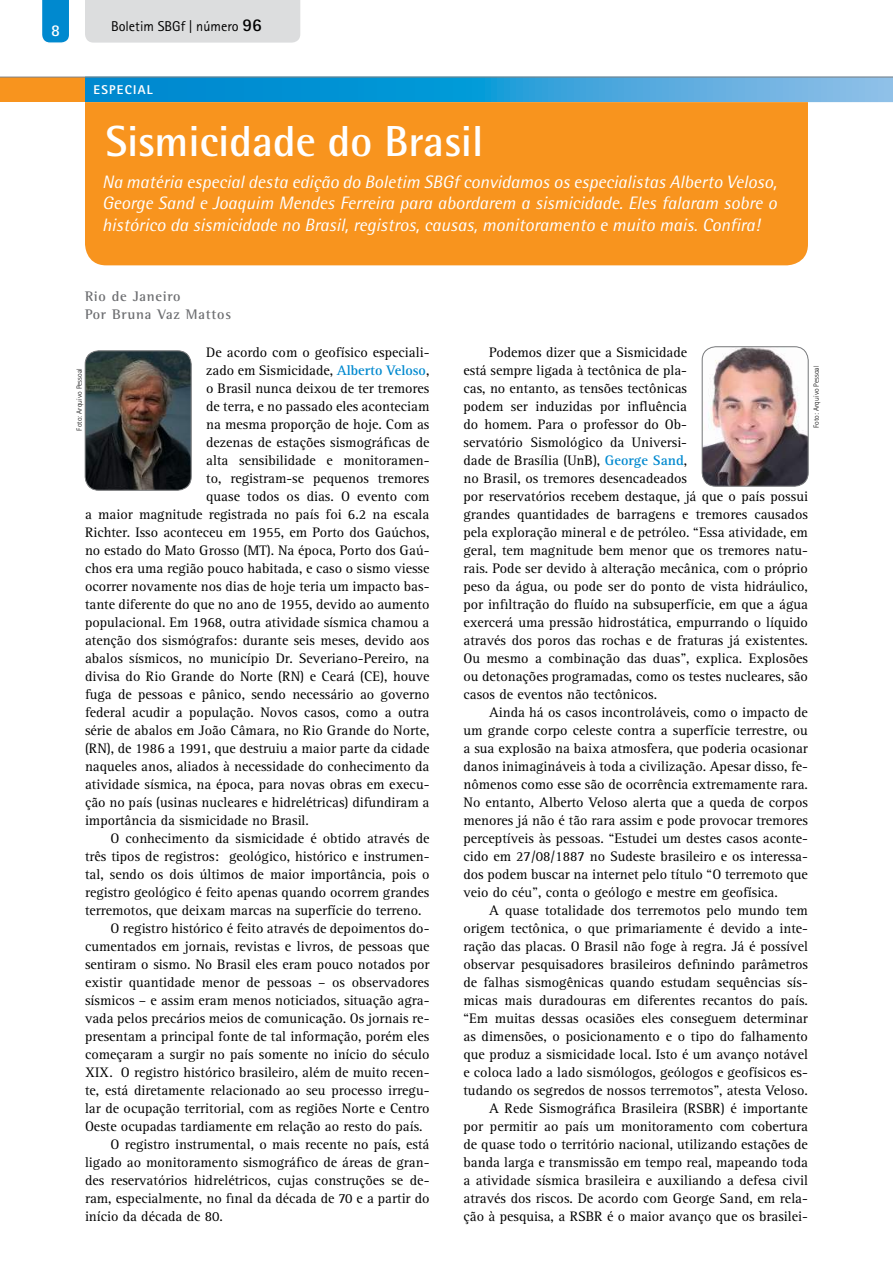
<style>
.page{position:relative;width:893px;height:1263px;background:#fff}
.page>*{position:absolute;margin:0;border:0;box-sizing:border-box;transform-origin:0 0}
.t1{font:700 43.5px "Rotis Semi Sans";color:#fff}
.t2{font:italic 18px/21.6px "Rotis Semi Sans";color:#fff;text-align:justify}
.t3{font:16.5px "Rotis Sans Serif 65 Bold";color:#fff}
.t4{font:14.25px/18px "Rotis Serif";color:#000}
.t5{font:14.25px/18px "Rotis Semi Serif 65 Bold";letter-spacing:.05em;color:#6d6e71}
.t6{font:14.25px "Rotis Sans Serif";color:#000}
.t7{font:800 12.75px "Rotis Sans Serif";letter-spacing:.1em;color:#fff}
.t8{font:300 7.5px "Rotis Sans Serif";letter-spacing:.01em;color:#000}
.s1{font-family:"Rotis Sans Serif 65 Bold";font-size:18px}
.s2{font-weight:700;color:#0089cf}
</style>
<div class="page">
<div style="left:85px;top:0;width:215px;height:43px;background:#dcddde"></div>
<svg style="left:42px;top:0;width:27px;height:43px"></svg>
<svg style="left:0;top:76px;width:893px;height:415px"></svg>
<img style="left:85px;top:351px;width:106px;height:139px;border-radius:14px">
<div style="left:85px;top:351px;width:106px;height:139px;border:1px solid #808284;border-radius:14px"></div>
<div style="left:85px;top:102px;width:723px;height:163px;background:#f8941e"></div>
<img style="left:702px;top:347px;width:106px;height:139px;border-radius:14px">
<div style="left:702px;top:347px;width:106px;height:139px;border:1px solid #808284;border-radius:14px"></div>
<p class="t3" style="left:52px;top:23px;width:10px">8</p>
<p class="t6" style="left:111px;top:20px;width:152px">Boletim SBGf | número <span class="s1">96</span></p>
<p class="t7" style="left:94px;top:85px;width:61px">ESPECIAL</p>
<h1 class="t1" style="left:105px;top:115px;width:379px">Sismicidade do Brasil</h1>
<p class="t2" style="left:102px;top:173px;width:676px">Na matéria especial desta edição do Boletim SBGf convidamos os especialistas Alberto Veloso, George Sand e Joaquim Mendes Ferreira para abordarem a sismicidade. Eles falaram sobre o histórico da sismicidade no Brasil, registros, causas, monitoramento e muito mais. Confira!</p>
<p class="t5" style="left:85px;top:289px;width:148px">Rio de Janeiro<br>Por Bruna Vaz Mattos</p>
<p class="t4" style="left:206px;top:344px;width:225px">De acordo com o geofísico especiali-</p>
<p class="t4" style="left:206px;top:362px;width:225px">zado em Sismicidade, <span class="s2">Alberto Veloso</span>,</p>
<p class="t4" style="left:206px;top:380px;width:225px">o Brasil nunca deixou de ter tremores</p>
<p class="t4" style="left:206px;top:398px;width:225px">de terra, e no passado eles aconteciam</p>
<p class="t4" style="left:206px;top:416px;width:225px">na mesma proporção de hoje. Com as</p>
<p class="t4" style="left:206px;top:434px;width:225px">dezenas de estações sismográficas de</p>
<p class="t4" style="left:206px;top:452px;width:225px">alta sensibilidade e monitoramen-</p>
<p class="t4" style="left:206px;top:470px;width:225px">to, registram-se pequenos tremores</p>
<p class="t4" style="left:206px;top:488px;width:225px">quase todos os dias. O evento com</p>
<p class="t4" style="left:85px;top:506px;width:346px">a maior magnitude registrada no país foi 6.2 na escala</p>
<p class="t4" style="left:85px;top:524px;width:346px">Richter. Isso aconteceu em 1955, em Porto dos Gaúchos,</p>
<p class="t4" style="left:85px;top:542px;width:346px">no estado do Mato Grosso (MT). Na época, Porto dos Gaú-</p>
<p class="t4" style="left:85px;top:560px;width:346px">chos era uma região pouco habitada, e caso o sismo viesse</p>
<p class="t4" style="left:85px;top:578px;width:346px">ocorrer novamente nos dias de hoje teria um impacto bas-</p>
<p class="t4" style="left:85px;top:596px;width:346px">tante diferente do que no ano de 1955, devido ao aumento</p>
<p class="t4" style="left:85px;top:614px;width:346px">populacional. Em 1968, outra atividade sísmica chamou a</p>
<p class="t4" style="left:85px;top:632px;width:346px">atenção dos sismógrafos: durante seis meses, devido aos</p>
<p class="t4" style="left:85px;top:650px;width:346px">abalos sísmicos, no município Dr. Severiano-Pereiro, na</p>
<p class="t4" style="left:85px;top:668px;width:346px">divisa do Rio Grande do Norte (RN) e Ceará (CE), houve</p>
<p class="t4" style="left:85px;top:686px;width:346px">fuga de pessoas e pânico, sendo necessário ao governo</p>
<p class="t4" style="left:85px;top:704px;width:346px">federal acudir a população. Novos casos, como a outra</p>
<p class="t4" style="left:85px;top:722px;width:346px">série de abalos em João Câmara, no Rio Grande do Norte,</p>
<p class="t4" style="left:85px;top:740px;width:346px">(RN), de 1986 a 1991, que destruiu a maior parte da cidade</p>
<p class="t4" style="left:85px;top:758px;width:346px">naqueles anos, aliados à necessidade do conhecimento da</p>
<p class="t4" style="left:85px;top:776px;width:346px">atividade sísmica, na época, para novas obras em execu-</p>
<p class="t4" style="left:85px;top:794px;width:346px">ção no país (usinas nucleares e hidrelétricas) difundiram a</p>
<p class="t4" style="left:85px;top:812px;width:225px">importância da sismicidade no Brasil.</p>
<p class="t4" style="left:111px;top:830px;width:320px">O conhecimento da sismicidade é obtido através de</p>
<p class="t4" style="left:85px;top:848px;width:346px">três tipos de registros: geológico, histórico e instrumen-</p>
<p class="t4" style="left:85px;top:866px;width:346px">tal, sendo os dois últimos de maior importância, pois o</p>
<p class="t4" style="left:85px;top:884px;width:346px">registro geológico é feito apenas quando ocorrem grandes</p>
<p class="t4" style="left:85px;top:902px;width:338px">terremotos, que deixam marcas na superfície do terreno.</p>
<p class="t4" style="left:111px;top:920px;width:320px">O registro histórico é feito através de depoimentos do-</p>
<p class="t4" style="left:85px;top:938px;width:346px">cumentados em jornais, revistas e livros, de pessoas que</p>
<p class="t4" style="left:85px;top:956px;width:346px">sentiram o sismo. No Brasil eles eram pouco notados por</p>
<p class="t4" style="left:85px;top:974px;width:346px">existir quantidade menor de pessoas – os observadores</p>
<p class="t4" style="left:85px;top:992px;width:346px">sísmicos – e assim eram menos noticiados, situação agra-</p>
<p class="t4" style="left:85px;top:1010px;width:346px">vada pelos precários meios de comunicação. Os jornais re-</p>
<p class="t4" style="left:85px;top:1028px;width:346px">presentam a principal fonte de tal informação, porém eles</p>
<p class="t4" style="left:85px;top:1046px;width:346px">começaram a surgir no país somente no início do século</p>
<p class="t4" style="left:85px;top:1064px;width:346px">XIX. O registro histórico brasileiro, além de muito recen-</p>
<p class="t4" style="left:85px;top:1082px;width:346px">te, está diretamente relacionado ao seu processo irregu-</p>
<p class="t4" style="left:85px;top:1100px;width:346px">lar de ocupação territorial, com as regiões Norte e Centro</p>
<p class="t4" style="left:85px;top:1118px;width:339px">Oeste ocupadas tardiamente em relação ao resto do país.</p>
<p class="t4" style="left:111px;top:1136px;width:320px">O registro instrumental, o mais recente no país, está</p>
<p class="t4" style="left:85px;top:1154px;width:346px">ligado ao monitoramento sismográfico de áreas de gran-</p>
<p class="t4" style="left:85px;top:1172px;width:346px">des reservatórios hidrelétricos, cujas construções se de-</p>
<p class="t4" style="left:85px;top:1190px;width:346px">ram, especialmente, no final da década de 70 e a partir do</p>
<p class="t4" style="left:85px;top:1208px;width:139px">início da década de 80.</p>
<p class="t8" style="left:76px;top:431px;width:64px;rotate:-90deg">Foto: Arquivo Pessoal</p>
<p class="t4" style="left:463px;top:344px;width:346px;text-indent:26px">Podemos dizer que a Sismicidade<br>está sempre ligada à tectônica de pla-<br>cas, no entanto, as tensões tectônicas<br>podem ser induzidas por influência<br>do homem. Para o professor do Ob-<br>servatório Sismológico da Universi-<br>dade de Brasília (UnB), <span class="s2">George Sand</span>,<br>no Brasil, os tremores desencadeados<br>por reservatórios recebem destaque, já que o país possui grandes quantidades de barragens e tremores causados pela exploração mineral e de petróleo. “Essa atividade, em geral, tem magnitude bem menor que os tremores natu&shy;rais. Pode ser devido à alteração mecânica, com o próprio peso da água, ou pode ser do ponto de vista hidráulico, por infiltração do fluído na subsuperfície, em que a água exercerá uma pressão hidrostática, empurrando o líquido através dos poros das rochas e de fraturas já existentes.<br>Ou mesmo a combinação das duas”, explica. Explosões ou detonações programadas, como os testes nucleares, são casos de eventos não tectônicos.</p>
<p class="t4" style="left:463px;top:704px;width:346px;text-align:justify;text-indent:26px">Ainda há os casos incontroláveis, como o impacto de um grande corpo celeste contra a superfície terrestre, ou a sua explosão na baixa atmosfera, que poderia ocasionar danos inimagináveis à toda a civilização. Apesar disso, fe&shy;nômenos como esse são de ocorrência extremamente rara.<br>No entanto, Alberto Veloso alerta que a queda de corpos menores já não é tão rara assim e pode provocar tremores perceptíveis às pessoas. “Estudei um destes casos aconte&shy;cido em 27/08/1887 no Sudeste brasileiro e os interessa&shy;dos podem buscar na internet pelo título “O terremoto que veio do céu”, conta o geólogo e mestre em geofísica.</p>
<p class="t4" style="left:463px;top:902px;width:346px;text-align:right">A quase totalidade dos terremotos pelo mundo tem origem tectônica, o que primariamente é devido a inte&shy;ração das placas. O Brasil não foge à regra. Já é possível observar pesquisadores brasileiros definindo parâmetros de falhas sismogênicas quando estudam sequências sís&shy;micas mais duradouras em diferentes recantos do país. “Em muitas dessas ocasiões eles conseguem determinar as dimensões, o posicionamento e o tipo do falhamento que produz a sismicidade local. Isto é um avanço notável e coloca lado a lado sismólogos, geólogos e geofísicos es&shy;tudando os segredos de nossos terremotos”, atesta Veloso.<br>A Rede Sismográfica Brasileira (RSBR) é importante<br>por permitir ao país um monitoramento com cobertura de quase todo o território nacional, utilizando estações de banda larga e transmissão em tempo real, mapeando toda a atividade sísmica brasileira e auxiliando a defesa civil através dos riscos. De acordo com George Sand, em rela&shy;ção à pesquisa, a RSBR é o maior avanço que os brasilei-</p>
<p class="t8" style="left:813px;top:428px;width:64px;rotate:-90deg">Foto: Arquivo Pessoal</p>
</div>
